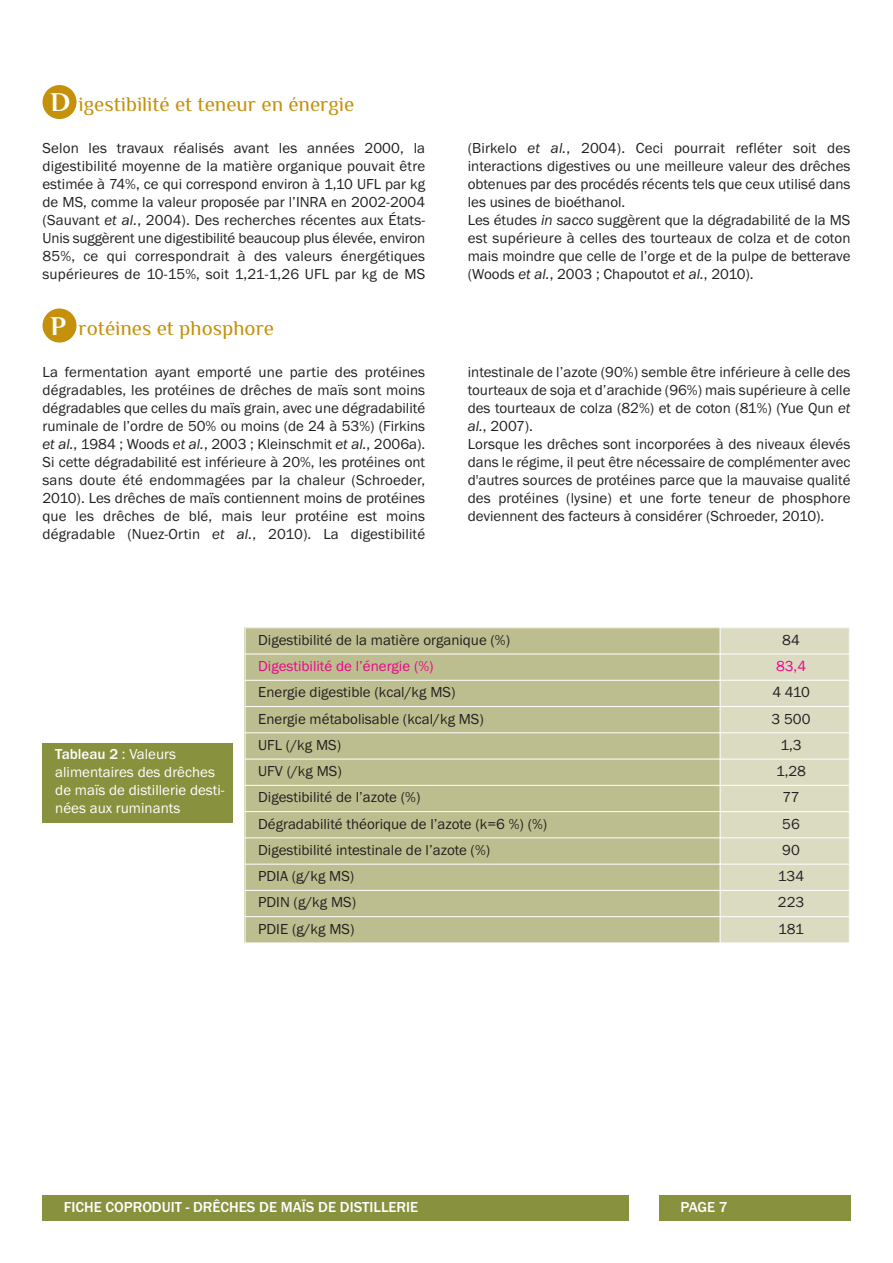
<style>
.page{position:relative;width:893px;height:1263px;background:#fff}
.page>*{position:absolute;margin:0;border:0;box-sizing:border-box;transform-origin:0 0}
.t1{font:21px "Philosopher";color:#c5910a}
.t2{font:15px/18px "Franklin Gothic";color:#231f20;text-align:justify}
.t3{font:15px/18px "Franklin Gothic";color:#fff}
.t4{font:500 15px "Franklin Gothic";color:#fff}
.t5{font:15px "Franklin Gothic";color:#ed028c}
.s1{font-weight:700;font-size:27px;color:#fff}
.s2{font-style:italic}
.s3{font-weight:500}
</style>
<div class="page">
<div style="left:43px;top:1195px;width:586px;height:25px;background:#88913d"></div>
<div style="left:659px;top:1195px;width:191px;height:25px;background:#88913d"></div>
<div style="left:43px;top:85px;width:34px;height:34px;background:#c5910a;border-radius:50%"></div>
<div style="left:43px;top:308px;width:34px;height:34px;background:#c5910a;border-radius:50%"></div>
<div style="left:43px;top:743px;width:190px;height:79px;background:#88913d"></div>
<div style="left:245px;top:627px;width:475px;height:27px;background:#bdbe8f"></div>
<div style="left:720px;top:627px;width:130px;height:27px;background:#dbdbc2"></div>
<div style="left:245px;top:654px;width:475px;height:26px;background:#bdbe8f"></div>
<div style="left:720px;top:654px;width:130px;height:26px;background:#dbdbc2"></div>
<div style="left:245px;top:680px;width:475px;height:26px;background:#bdbe8f"></div>
<div style="left:720px;top:680px;width:130px;height:26px;background:#dbdbc2"></div>
<div style="left:245px;top:706px;width:475px;height:27px;background:#bdbe8f"></div>
<div style="left:720px;top:706px;width:130px;height:27px;background:#dbdbc2"></div>
<div style="left:245px;top:733px;width:475px;height:26px;background:#bdbe8f"></div>
<div style="left:720px;top:733px;width:130px;height:26px;background:#dbdbc2"></div>
<div style="left:245px;top:759px;width:475px;height:26px;background:#bdbe8f"></div>
<div style="left:720px;top:759px;width:130px;height:26px;background:#dbdbc2"></div>
<div style="left:245px;top:785px;width:475px;height:27px;background:#bdbe8f"></div>
<div style="left:720px;top:785px;width:130px;height:27px;background:#dbdbc2"></div>
<div style="left:245px;top:812px;width:475px;height:26px;background:#bdbe8f"></div>
<div style="left:720px;top:812px;width:130px;height:26px;background:#dbdbc2"></div>
<div style="left:245px;top:838px;width:475px;height:26px;background:#bdbe8f"></div>
<div style="left:720px;top:838px;width:130px;height:26px;background:#dbdbc2"></div>
<div style="left:245px;top:864px;width:475px;height:26px;background:#bdbe8f"></div>
<div style="left:720px;top:864px;width:130px;height:26px;background:#dbdbc2"></div>
<div style="left:245px;top:890px;width:475px;height:27px;background:#bdbe8f"></div>
<div style="left:720px;top:890px;width:130px;height:27px;background:#dbdbc2"></div>
<div style="left:245px;top:917px;width:475px;height:26px;background:#bdbe8f"></div>
<div style="left:720px;top:917px;width:130px;height:26px;background:#dbdbc2"></div>
<hr style="left:245px;top:627px;width:1px;height:316px;background:#fff">
<hr style="left:720px;top:627px;width:1px;height:316px;background:#fff">
<hr style="left:849px;top:627px;width:1px;height:316px;background:#fff">
<hr style="left:245px;top:627px;width:605px;height:1px;background:#fff">
<hr style="left:245px;top:654px;width:605px;height:1px;background:#fff">
<hr style="left:245px;top:680px;width:605px;height:1px;background:#fff">
<hr style="left:245px;top:706px;width:605px;height:1px;background:#fff">
<hr style="left:245px;top:732px;width:605px;height:1px;background:#fff">
<hr style="left:245px;top:759px;width:605px;height:1px;background:#fff">
<hr style="left:245px;top:785px;width:605px;height:1px;background:#fff">
<hr style="left:245px;top:811px;width:605px;height:1px;background:#fff">
<hr style="left:245px;top:837px;width:605px;height:1px;background:#fff">
<hr style="left:245px;top:864px;width:605px;height:1px;background:#fff">
<hr style="left:245px;top:890px;width:605px;height:1px;background:#fff">
<hr style="left:245px;top:916px;width:605px;height:1px;background:#fff">
<hr style="left:245px;top:942px;width:605px;height:1px;background:#fff">
<h1 class="t1" style="left:51px;top:93px;width:305px"><span class="s1">D</span> igestibilité et teneur en énergie</h1>
<p class="t2" style="left:43px;top:139px;width:384px">Selon les travaux réalisés avant les années 2000, la digestibilité moyenne de la matière organique pouvait être estimée à 74%, ce qui correspond environ à 1,10 UFL par kg de MS, comme la valeur proposée par l’INRA en 2002-2004 (Sauvant <span class="s2">et al.</span>, 2004). Des recherches récentes aux États-Unis suggèrent une digestibilité beaucoup plus élevée, environ 85%, ce qui correspondrait à des valeurs énergétiques supérieures de 10-15%, soit 1,21-1,26 UFL par kg de MS</p>
<p class="t2" style="left:468px;top:139px;width:384px;text-align:left">(Birkelo <span class="s2">et al.</span>, 2004). Ceci pourrait refléter soit des interactions digestives ou une meilleure valeur des drêches obtenues par des procédés récents tels que ceux utilisé dans les usines de bioéthanol.<br>Les études <span class="s2">in sacco</span> suggèrent que la dégradabilité de la MS est supérieure à celles des tourteaux de colza et de coton mais moindre que celle de l’orge et de la pulpe de betterave (Woods <span class="s2">et al.</span>, 2003 ; Chapoutot <span class="s2">et al.</span>, 2010).</p>
<h1 class="t1" style="left:51px;top:317px;width:225px"><span class="s1">P</span> rotéines et phosphore</h1>
<p class="t2" style="left:43px;top:362px;width:384px">La fermentation ayant emporté une partie des protéines dégradables, les protéines de drêches de maïs sont moins dégradables que celles du maïs grain, avec une dégradabilité ruminale de l’ordre de 50% ou moins (de 24 à 53%) (Firkins <span class="s2">et al.</span>, 1984 ; Woods <span class="s2">et al.</span>, 2003 ; Kleinschmit <span class="s2">et al.</span>, 2006a).<br>Si cette dégradabilité est inférieure à 20%, les protéines ont sans doute été endommagées par la chaleur (Schroeder, 2010). Les drêches de maïs contiennent moins de protéines que les drêches de blé, mais leur protéine est moins dégradable (Nuez-Ortin <span class="s2">et al.</span>, 2010). La digestibilité</p>
<p class="t2" style="left:468px;top:362px;width:384px;text-align:left">intestinale de l’azote (90%) semble être inférieure à celle des tourteaux de soja et d’arachide (96%) mais supérieure à celle des tourteaux de colza (82%) et de coton (81%) (Yue Qun <span class="s2">et al.</span>, 2007).<br>Lorsque les drêches sont incorporées à des niveaux élevés dans le régime, il peut être nécessaire de complémenter avec d'autres sources de protéines parce que la mauvaise qualité des protéines (lysine) et une forte teneur de phosphore deviennent des facteurs à considérer (Schroeder, 2010).</p>
<p class="t3" style="left:55px;top:745px;width:171px"><span class="s3">Tableau 2</span> : Valeurs alimentaires des drêches de maïs de distillerie desti&shy;nées aux ruminants</p>
<p class="t2" style="left:258px;top:630px;width:253px">Digestibilité de la matière organique (%)</p>
<p class="t2" style="left:782px;top:630px;width:19px">84</p>
<p class="t5" style="left:258px;top:657px;width:177px">Digestibilité de l’énergie (%)</p>
<p class="t5" style="left:776px;top:657px;width:32px">83,4</p>
<p class="t2" style="left:258px;top:683px;width:199px">Energie digestible (kcal/kg MS)</p>
<p class="t2" style="left:772px;top:683px;width:39px">4 410</p>
<p class="t2" style="left:258px;top:709px;width:227px">Energie métabolisable (kcal/kg MS)</p>
<p class="t2" style="left:772px;top:709px;width:40px">3 500</p>
<p class="t2" style="left:258px;top:736px;width:84px">UFL (/kg MS)</p>
<p class="t2" style="left:780px;top:736px;width:23px">1,3</p>
<p class="t2" style="left:258px;top:762px;width:85px">UFV (/kg MS)</p>
<p class="t2" style="left:776px;top:762px;width:32px">1,28</p>
<p class="t2" style="left:258px;top:788px;width:164px">Digestibilité de l’azote (%)</p>
<p class="t2" style="left:782px;top:788px;width:19px">77</p>
<p class="t2" style="left:258px;top:814px;width:291px">Dégradabilité théorique de l’azote (k=6 %) (%)</p>
<p class="t2" style="left:782px;top:814px;width:19px">56</p>
<p class="t2" style="left:258px;top:841px;width:234px">Digestibilité intestinale de l’azote (%)</p>
<p class="t2" style="left:782px;top:841px;width:19px">90</p>
<p class="t2" style="left:258px;top:867px;width:98px">PDIA (g/kg MS)</p>
<p class="t2" style="left:778px;top:867px;width:28px">134</p>
<p class="t2" style="left:258px;top:893px;width:99px">PDIN (g/kg MS)</p>
<p class="t2" style="left:778px;top:893px;width:28px">223</p>
<p class="t2" style="left:258px;top:919px;width:98px">PDIE (g/kg MS)</p>
<p class="t2" style="left:778px;top:919px;width:27px">181</p>
<p class="t4" style="left:64px;top:1197px;width:356px">FICHE COPRODUIT - DRÊCHES DE MAÏS DE DISTILLERIE</p>
<p class="t4" style="left:680px;top:1197px;width:49px">PAGE 7</p>
</div>
